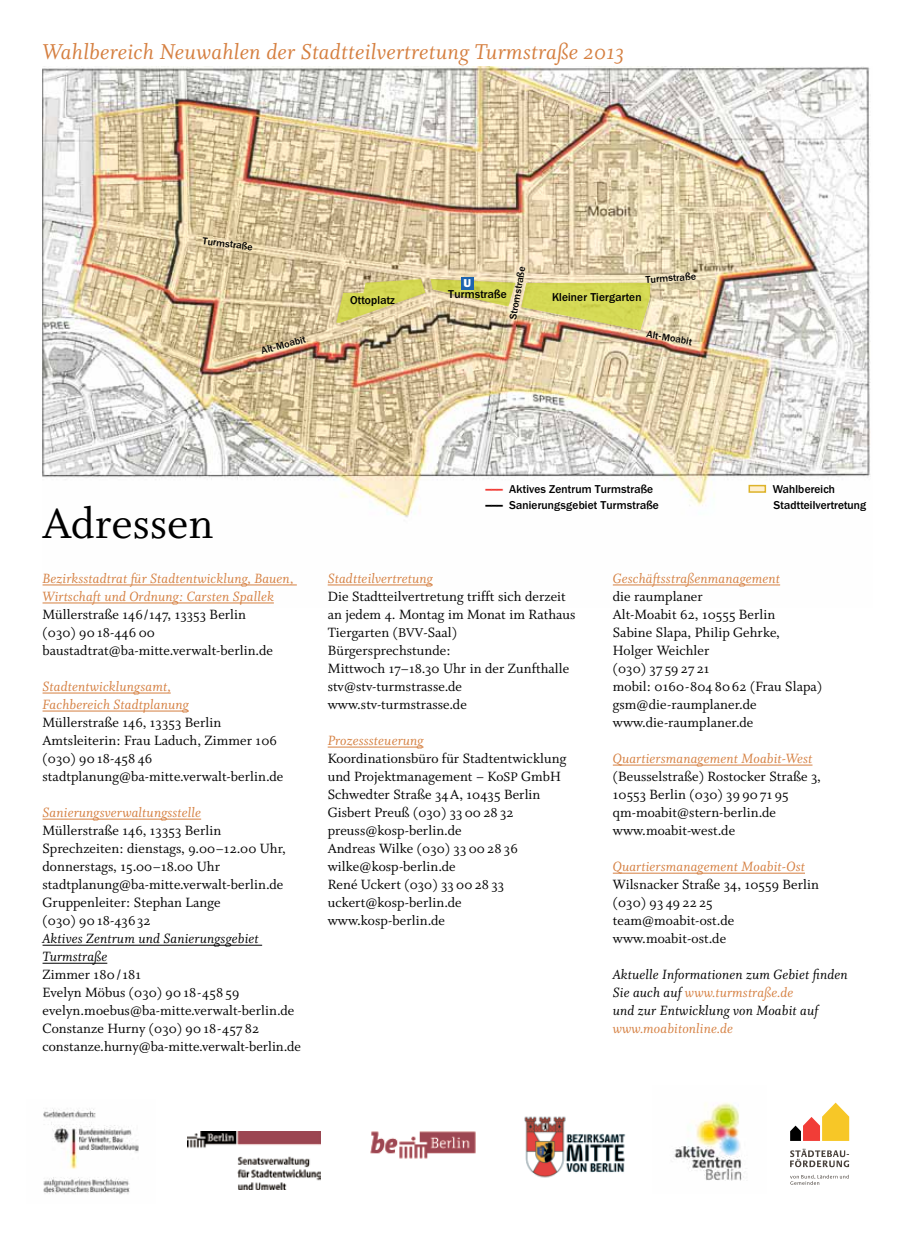
<style>
.page{position:relative;width:915px;height:1234px;background:#fff}
.page>*{position:absolute;margin:0;border:0;box-sizing:border-box;transform-origin:0 0}
.t1{font:48px "Whitman Roman Os F";letter-spacing:.005em;color:#000}
.t2{font:24px "Whitman Italic Os F";letter-spacing:.01em;color:#d57f40}
.t3{font:15px/18px "Whitman Roman Os F";letter-spacing:.005em;color:#000}
.t4{font:15px/18px "Whitman Italic Os F";letter-spacing:.01em;color:#d57f40}
.t5{font:15px/18px "Whitman Italic Os F";letter-spacing:.01em;color:#000}
.t6{font:500 11.25px "Franklin ITCBQ";letter-spacing:.02em;color:#000}
.t7{font:800 11.25px "Franklin ITCBQ";color:#fff}
.t8{font:500 9.75px "Franklin ITCBQ";color:#000}
.s1{font-weight:800;color:#f13d37}
.s2{font-weight:800}
.s3{font-size:14.25px}
.s4{font-size:13.8px}
.s5{color:#d57f40}
</style>
<div class="page">
<img style="left:43px;top:67px;width:828px;height:537px">
<hr style="left:43px;top:584px;width:254px;height:1px;background:#d57f40">
<hr style="left:43px;top:602px;width:231px;height:1px;background:#d57f40">
<hr style="left:43px;top:692px;width:128px;height:1px;background:#d57f40">
<hr style="left:43px;top:710px;width:146px;height:1px;background:#d57f40">
<hr style="left:43px;top:818px;width:158px;height:1px;background:#d57f40">
<hr style="left:43px;top:944px;width:219px;height:1px;background:#000">
<hr style="left:43px;top:962px;width:64px;height:1px;background:#000">
<hr style="left:327px;top:584px;width:105px;height:1px;background:#d57f40">
<hr style="left:327px;top:746px;width:96px;height:1px;background:#d57f40">
<hr style="left:612px;top:584px;width:167px;height:1px;background:#d57f40">
<hr style="left:612px;top:764px;width:200px;height:1px;background:#d57f40">
<hr style="left:612px;top:872px;width:192px;height:1px;background:#d57f40">
<img style="left:43px;top:1108px;width:96px;height:87px">
<img style="left:188px;top:1131px;width:132px;height:57px">
<img style="left:370px;top:1131px;width:106px;height:28px">
<img style="left:524px;top:1116px;width:102px;height:62px">
<img style="left:674px;top:1102px;width:70px;height:79px">
<svg style="left:790px;top:1102px;width:58px;height:38px"></svg>
<svg style="left:790px;top:1174px;width:58px;height:10px"></svg>
<svg style="left:790px;top:1148px;width:58px;height:18px"></svg>
<svg style="left:748px;top:484px;width:17px;height:8px"></svg>
<svg style="left:521px;top:283px;width:129px;height:47px;background:#d5d167"></svg>
<svg style="left:336px;top:279px;width:179px;height:44px;background:#d6cd81"></svg>
<div style="left:461px;top:276px;width:12px;height:13px;background:#1d64af"></div>
<h2 class="t2" style="left:42px;top:38px;width:583px">Wahlbereich Neuwahlen der Stadtteilvertretung Turmstraße 2013</h2>
<p class="t8" style="left:203px;top:235px;width:52px;rotate:7deg">Turmstraße</p>
<p class="t8" style="left:260px;top:345px;width:47px;rotate:-15deg">Alt-Moabit</p>
<p class="t6" style="left:350px;top:294px;width:46px">Ottoplatz</p>
<p class="t8" style="left:507px;top:319px;width:56px;rotate:-80deg">Stromstraße</p>
<p class="t8" style="left:645px;top:274px;width:52px;rotate:-4deg">Turmstraße</p>
<p class="t7" style="left:463px;top:277px;width:9px">U</p>
<p class="t6" style="left:448px;top:288px;width:60px">Turmstraße</p>
<p class="t6" style="left:552px;top:291px;width:91px">Kleiner Tiergarten</p>
<p class="t8" style="left:647px;top:328px;width:47px;rotate:10deg">Alt-Moabit</p>
<h1 class="t1" style="left:43px;top:496px;width:173px">Adressen</h1>
<p class="t4" style="left:43px;top:569px;width:252px">Bezirksstadtrat für Stadtentwicklung, Bauen,<br>Wirtschaft und Ordnung: Carsten Spallek</p>
<p class="t3" style="left:43px;top:605px;width:232px">Müllerstraße 146/147, 13353 Berlin (030) 90 18-446 00 baustadtrat@ba-mitte.verwalt-berlin.de</p>
<p class="t4" style="left:43px;top:677px;width:148px">Stadtentwicklungsamt,<br>Fachbereich Stadtplanung</p>
<p class="t3" style="left:43px;top:713px;width:242px">Müllerstraße 146, 13353 Berlin Amtsleiterin: Frau Laduch, Zimmer 106 (030) 90 18-458 46 stadtplanung@ba-mitte.verwalt-berlin.de</p>
<p class="t4" style="left:43px;top:803px;width:160px">Sanierungsverwaltungsstelle</p>
<p class="t3" style="left:43px;top:821px;width:245px">Müllerstraße 146, 13353 Berlin Sprechzeiten: dienstags, 9.00–12.00 Uhr, donnerstags, 15.00–18.00 Uhr stadtplanung@ba-mitte.verwalt-berlin.de Gruppenleiter: Stephan Lange<br>(030) 90 18-43632</p>
<p class="t5" style="left:43px;top:929px;width:217px">Aktives Zentrum und Sanierungsgebiet<br>Turmstraße</p>
<p class="t3" style="left:43px;top:965px;width:260px">Zimmer 180/181<br>Evelyn Möbus (030) 90 18-458 59 evelyn.moebus@ba-mitte.verwalt-berlin.de Constanze Hurny (030) 90 18-457 82 constanze.hurny@ba-mitte.verwalt-berlin.de</p>
<p class="t6" style="left:485px;top:482px;width:169px"><span class="s1">–––</span> Aktives Zentrum Turmstraße</p>
<p class="t6" style="left:772px;top:482px;width:64px">Wahlbereich</p>
<p class="t6" style="left:485px;top:499px;width:175px"><span class="s2">–––</span> Sanierungsgebiet Turmstraße</p>
<p class="t6" style="left:773px;top:499px;width:94px">Stadtteilvertretung</p>
<p class="t4" style="left:327px;top:569px;width:107px">Stadtteilvertretung</p>
<p class="t3" style="left:327px;top:587px;width:249px">Die Stadtteilvertretung trifft sich derzeit an jedem 4. Montag im Monat im Rathaus<br>Tiergarten (<span class="s3">BVV</span>-Saal)<br>Bürgersprechstunde:<br>Mittwoch 17–18.30 Uhr in der Zunfthalle stv@stv-turmstrasse.de www.stv-turmstrasse.de</p>
<p class="t4" style="left:327px;top:731px;width:97px">Prozesssteuerung</p>
<p class="t3" style="left:327px;top:749px;width:240px">Koordinationsbüro für Stadtentwicklung und Projektmanagement – Ko<span class="s4">SP</span> GmbH<br>Schwedter Straße 34A, 10435 Berlin<br>Gisbert Preuß (030) 33 00 28 32 preuss@kosp-berlin.de<br>Andreas Wilke (030) 33 00 28 36 wilke@kosp-berlin.de<br>René Uckert (030) 33 00 28 33 uckert@kosp-berlin.de www.kosp-berlin.de</p>
<p class="t4" style="left:612px;top:569px;width:169px">Geschäftsstraßenmanagement</p>
<p class="t3" style="left:612px;top:587px;width:211px">die raumplaner<br>Alt-Moabit 62, 10555 Berlin<br>Sabine Slapa, Philip Gehrke,<br>Holger Weichler<br>(030) 37 59 27 21<br>mobil: 0160-804 8062 (Frau Slapa) gsm@die-raumplaner.de www.die-raumplaner.de</p>
<p class="t4" style="left:612px;top:749px;width:201px">Quartiersmanagement Moabit-West</p>
<p class="t3" style="left:612px;top:767px;width:209px">(Beusselstraße) Rostocker Straße 3,<br>10553 Berlin (030) 39 90 71 95 qm-moabit@stern-berlin.de www.moabit-west.de</p>
<p class="t4" style="left:612px;top:857px;width:194px">Quartiersmanagement Moabit-Ost</p>
<p class="t3" style="left:612px;top:875px;width:207px">Wilsnacker Straße 34, 10559 Berlin (030) 93 49 22 25 team@moabit-ost.de www.moabit-ost.de</p>
<p class="t5" style="left:612px;top:965px;width:236px">Aktuelle Informationen zum Gebiet finden<br>Sie auch auf <span class="s5">www.turmstraße.de<br></span>und zur Entwicklung von Moabit auf</p>
<p class="t4" style="left:612px;top:1019px;width:122px">www.moabitonline.de</p>
</div>
